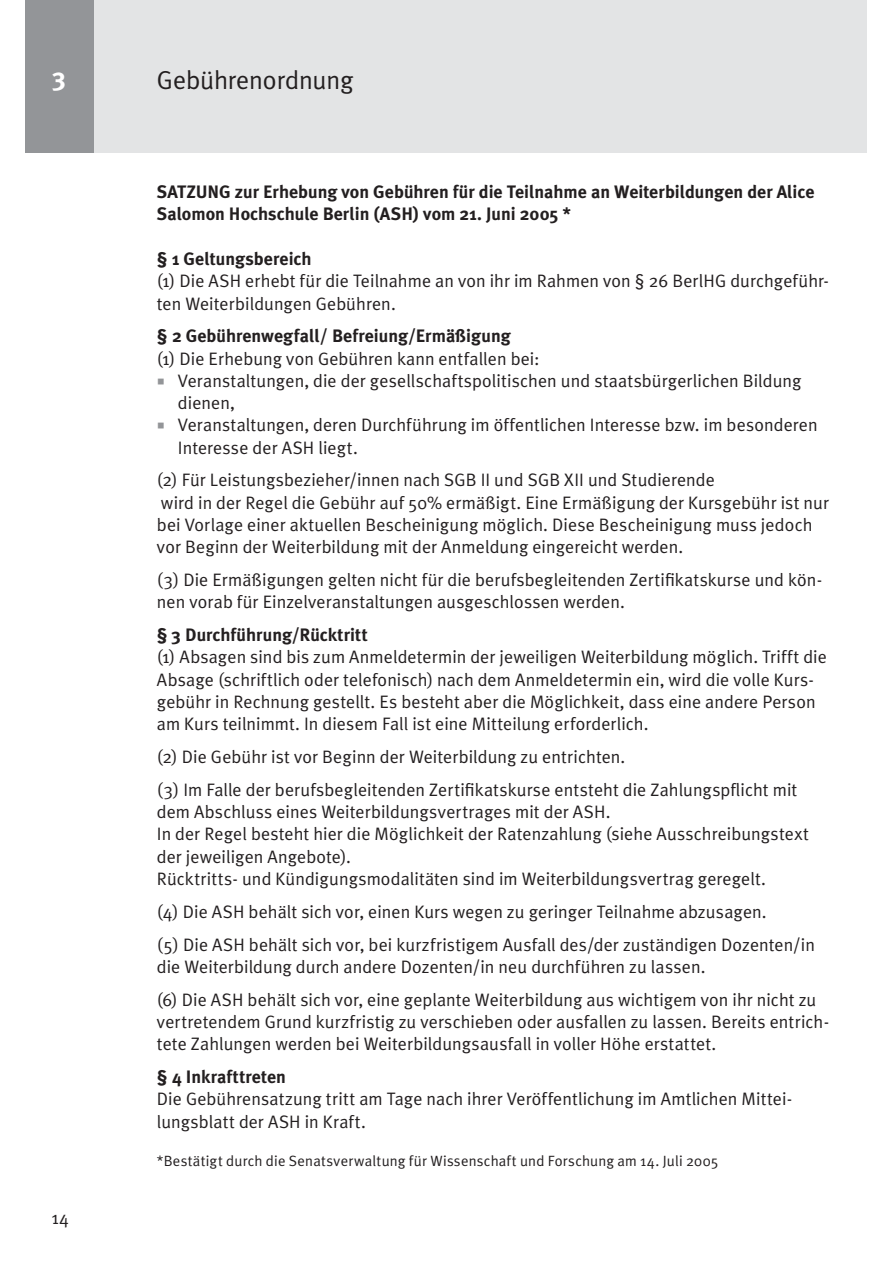
<style>
.page{position:relative;width:893px;height:1263px;background:#fff}
.page>*{position:absolute;margin:0;border:0;box-sizing:border-box;transform-origin:0 0}
.t1{font:25.95px "Meta Plus Normal";letter-spacing:-.01em;color:#231f20}
.t2{font:700 25.95px "Meta Plus";color:#fff}
.t3{font:18px/22.4px "Meta Plus Normal";color:#231f20}
.t4{font:700 18px/22.2px "Meta Plus";color:#231f20}
.t5{font:14.85px "Meta Plus Normal";letter-spacing:.015em;color:#231f20}
</style>
<div class="page">
<div style="left:93px;top:0;width:774px;height:153px;background:#e3e4e5"></div>
<div style="left:25px;top:0;width:69px;height:153px;background:#939598"></div>
<h1 class="t2" style="left:53px;top:67px;width:15px">3</h1>
<p class="t3" style="left:52px;top:1208px;width:18px">14</p>
<h1 class="t1" style="left:157px;top:70px;width:198px">Gebührenordnung</h1>
<p class="t4" style="left:157px;top:182px;width:659px">SATZUNG zur Erhebung von Gebühren für die Teilnahme an Weiterbildungen der Alice<br>Salomon Hochschule Berlin (ASH) vom 21. Juni 2005 *</p>
<p class="t4" style="left:157px;top:249px;width:156px">§ 1 Geltungsbereich</p>
<p class="t3" style="left:157px;top:271px;width:674px">(1) Die ASH erhebt für die Teilnahme an von ihr im Rahmen von § 26 BerlHG durchgeführ&shy;ten Weiterbildungen Gebühren.</p>
<p class="t4" style="left:157px;top:326px;width:355px">§ 2 Gebührenwegfall/ Befreiung/Ermäßigung</p>
<p class="t3" style="left:178px;top:349px;width:641px;text-indent:-21px">(1) Die Erhebung von Gebühren kann entfallen bei:<br>Veranstaltungen, die der gesellschaftspolitischen und staatsbürgerlichen Bildung dienen,<br>Veranstaltungen, deren Durchführung im öffentlichen Interesse bzw. im besonderen Interesse der ASH liegt.</p>
<p class="t3" style="left:157px;top:470px;width:674px">(2) Für Leistungsbezieher/innen nach SGB II und SGB XII und Studierende<br>wird in der Regel die Gebühr auf 50% ermäßigt. Eine Ermäßigung der Kursgebühr ist nur bei Vorlage einer aktuellen Bescheinigung möglich. Diese Bescheinigung muss jedoch vor Beginn der Weiterbildung mit der Anmeldung eingereicht werden.</p>
<p class="t3" style="left:157px;top:570px;width:667px">(3) Die Ermäßigungen gelten nicht für die berufsbegleitenden Zertifikatskurse und kön&shy;nen vorab für Einzelveranstaltungen ausgeschlossen werden.</p>
<p class="t4" style="left:157px;top:625px;width:212px">§ 3 Durchführung/Rücktritt</p>
<p class="t3" style="left:157px;top:647px;width:671px">(1) Absagen sind bis zum Anmeldetermin der jeweiligen Weiterbildung möglich. Trifft die Absage (schriftlich oder telefonisch) nach dem Anmeldetermin ein, wird die volle Kurs&shy;gebühr in Rechnung gestellt. Es besteht aber die Möglichkeit, dass eine andere Person am Kurs teilnimmt. In diesem Fall ist eine Mitteilung erforderlich.</p>
<p class="t3" style="left:157px;top:742px;width:642px;line-height:32.8px">(2) Die Gebühr ist vor Beginn der Weiterbildung zu entrichten.<br>(3) Im Falle der berufsbegleitenden Zertifikatskurse entsteht die Zahlungspflicht mit</p>
<p class="t3" style="left:157px;top:802px;width:653px">dem Abschluss eines Weiterbildungsvertrages mit der ASH.<br>In der Regel besteht hier die Möglichkeit der Ratenzahlung (siehe Ausschreibungstext der jeweiligen Angebote).<br>Rücktritts- und Kündigungsmodalitäten sind im Weiterbildungsvertrag geregelt.</p>
<p class="t3" style="left:157px;top:896px;width:659px;line-height:32.8px">(4) Die ASH behält sich vor, einen Kurs wegen zu geringer Teilnahme abzusagen.<br>(5) Die ASH behält sich vor, bei kurzfristigem Ausfall des/der zuständigen Dozenten/in</p>
<p class="t3" style="left:157px;top:952px;width:661px;line-height:32.8px">die Weiterbildung durch andere Dozenten/in neu durchführen zu lassen.<br>(6) Die ASH behält sich vor, eine geplante Weiterbildung aus wichtigem von ihr nicht zu</p>
<p class="t3" style="left:157px;top:1012px;width:674px">vertretendem Grund kurzfristig zu verschieben oder ausfallen zu lassen. Bereits entrich&shy;tete Zahlungen werden bei Weiterbildungsausfall in voller Höhe erstattet.</p>
<p class="t4" style="left:157px;top:1067px;width:131px">§ 4 Inkrafttreten</p>
<p class="t3" style="left:157px;top:1089px;width:637px">Die Gebührensatzung tritt am Tage nach ihrer Veröffentlichung im Amtlichen Mittei&shy;lungsblatt der ASH in Kraft.</p>
<p class="t5" style="left:157px;top:1155px;width:563px">*Bestätigt durch die Senatsverwaltung für Wissenschaft und Forschung am 14. Juli 2005</p>
</div>
